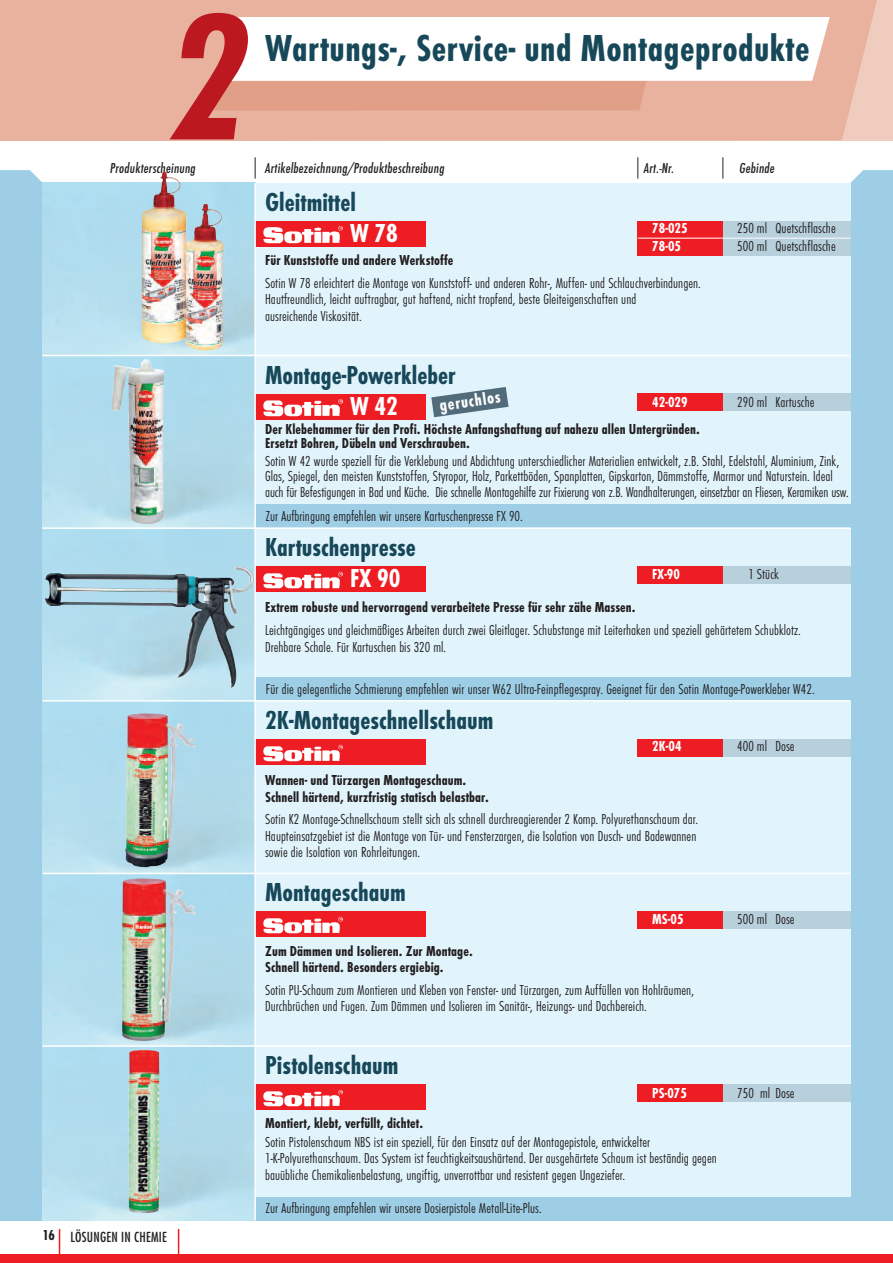
<style>
.page{position:relative;width:893px;height:1263px;background:#fff}
.page>*{position:absolute;margin:0;border:0;box-sizing:border-box;transform-origin:0 0}
.t1{font:italic 700 condensed 186.6px "Futura T";color:#bb191f}
.t2{font:700 condensed 39px "Futura T";letter-spacing:.015em;color:#174859}
.t3{font:700 condensed 27px "Futura T";color:#174859}
.t4{font:700 condensed 27px "Futura T";color:#fff}
.t5{font:700 condensed 18px "Futura T";color:#fff}
.t6{font:300 condensed 15px/16.5px "Futura T";letter-spacing:.005em;color:#231f20}
.t7{font:700 condensed 15px/16.5px "Futura T";letter-spacing:.005em;color:#231f20}
.t8{font:italic 500 condensed 15px "Futura T";letter-spacing:.015em;color:#231f20}
.t9{font:700 condensed 15px/17.2px "Futura T";letter-spacing:.01em;color:#fff}
.t10{font:condensed 13.5px "Futura LT";letter-spacing:.02em;color:#231f20}
.s1{font-family:"Futura T";font-weight:700;font-size:15px}
</style>
<div class="page">
<svg style="left:0;top:170px;width:43px;height:13px"></svg>
<svg style="left:850px;top:170px;width:43px;height:13px"></svg>
<div style="left:0;top:0;width:880px;height:140px;background:#e8b29f"></div>
<div style="left:0;top:183px;width:893px;height:1037px;background:#9dcee6"></div>
<div style="left:255px;top:183px;width:595px;height:1037px;background:#e1f4fc"></div>
<hr style="left:59px;top:1229px;width:1px;height:34px;background:#ee1d23">
<hr style="left:178px;top:1229px;width:1px;height:34px;background:#ee1d23">
<div style="left:0;top:1254px;width:893px;height:9px;background:#ee1d23"></div>
<svg style="left:255px;top:157px;width:1px;height:22px"></svg>
<svg style="left:637px;top:157px;width:1px;height:22px"></svg>
<svg style="left:722px;top:157px;width:1px;height:22px"></svg>
<svg style="left:213px;top:17px;width:617px;height:94px"></svg>
<img style="left:43px;top:529px;width:211px;height:171px">
<svg style="left:43px;top:356px;width:211px;height:171px;fill:#afdbed"></svg>
<img style="left:112px;top:359px;width:52px;height:165px">
<img style="left:45px;top:565px;width:209px;height:123px">
<div style="left:255px;top:394px;width:170px;height:25px;background:#ee1d23"></div>
<img style="left:263px;top:398px;width:79px;height:18px">
<div style="left:638px;top:394px;width:85px;height:17px;background:#ee1d23"></div>
<div style="left:723px;top:394px;width:127px;height:17px;background:#b8cfdc"></div>
<div style="left:255px;top:566px;width:170px;height:26px;background:#ee1d23"></div>
<img style="left:263px;top:571px;width:79px;height:18px">
<div style="left:638px;top:566px;width:85px;height:17px;background:#ee1d23"></div>
<div style="left:723px;top:566px;width:127px;height:17px;background:#b8cfdc"></div>
<div style="left:255px;top:504px;width:599px;height:24px;background:#9dcee6"></div>
<div style="left:255px;top:677px;width:599px;height:24px;background:#9dcee6"></div>
<div style="left:43px;top:701px;width:212px;height:174px;background:linear-gradient(to bottom,#a9daee,#b8ddeb)"></div>
<img style="left:125px;top:713px;width:71px;height:154px">
<div style="left:255px;top:739px;width:170px;height:26px;background:#ee1d23"></div>
<img style="left:263px;top:744px;width:79px;height:17px">
<div style="left:638px;top:739px;width:85px;height:17px;background:#ee1d23"></div>
<div style="left:723px;top:739px;width:127px;height:17px;background:#b8cfdc"></div>
<hr style="left:43px;top:700px;width:807px;height:1px;background:#fff">
<hr style="left:43px;top:527px;width:807px;height:2px;background:#fff">
<img style="left:43px;top:874px;width:211px;height:171px">
<svg style="left:43px;top:1047px;width:211px;height:173px;fill:#afdbed"></svg>
<img style="left:129px;top:1050px;width:30px;height:163px">
<img style="left:122px;top:878px;width:74px;height:163px">
<div style="left:255px;top:912px;width:170px;height:25px;background:#ee1d23"></div>
<div style="left:255px;top:1084px;width:170px;height:26px;background:#ee1d23"></div>
<img style="left:263px;top:916px;width:79px;height:18px">
<div style="left:638px;top:912px;width:85px;height:17px;background:#ee1d23"></div>
<div style="left:723px;top:912px;width:127px;height:17px;background:#b8cfdc"></div>
<img style="left:263px;top:1089px;width:79px;height:18px">
<div style="left:638px;top:1084px;width:85px;height:17px;background:#ee1d23"></div>
<div style="left:723px;top:1084px;width:127px;height:17px;background:#b8cfdc"></div>
<div style="left:255px;top:1197px;width:599px;height:23px;background:#9dcee6"></div>
<hr style="left:43px;top:873px;width:807px;height:1px;background:#fff">
<hr style="left:43px;top:1045px;width:807px;height:2px;background:#fff">
<svg style="left:431px;top:387px;width:78px;height:30px"></svg>
<svg style="left:43px;top:183px;width:211px;height:172px;fill:#b0ddee"></svg>
<div style="left:255px;top:221px;width:170px;height:26px;background:#ee1d23"></div>
<img style="left:263px;top:226px;width:79px;height:17px">
<div style="left:638px;top:221px;width:85px;height:17px;background:#ee1d23"></div>
<div style="left:638px;top:238px;width:85px;height:17px;background:#ee1d23"></div>
<div style="left:723px;top:221px;width:127px;height:17px;background:#b8cfdc"></div>
<div style="left:723px;top:238px;width:127px;height:17px;background:#b8cfdc"></div>
<hr style="left:638px;top:238px;width:212px;height:1px;background:#fff">
<img style="left:142px;top:172px;width:81px;height:178px">
<hr style="left:43px;top:355px;width:807px;height:1px;background:#fff">
<hr style="left:254px;top:183px;width:2px;height:1037px;background:#fff">
<h1 class="t1" style="left:168px;top:-34px;width:81px">2</h1>
<p class="t8" style="left:110px;top:159px;width:87px">Produkterscheinung</p>
<h2 class="t2" style="left:265px;top:25px;width:546px">Wartungs-, Service- und Montageprodukte</h2>
<p class="t8" style="left:265px;top:159px;width:181px">Artikelbezeichnung/Produktbeschreibung</p>
<p class="t8" style="left:644px;top:159px;width:32px">Art.-Nr.</p>
<p class="t8" style="left:739px;top:159px;width:37px">Gebinde</p>
<h3 class="t3" style="left:265px;top:186px;width:92px">Gleitmittel</h3>
<h3 class="t4" style="left:350px;top:217px;width:49px">W 78</h3>
<p class="t7" style="left:265px;top:252px;width:190px">Für Kunststoffe und andere Werkstoffe</p>
<p class="t6" style="left:265px;top:274px;width:437px">Sotin W 78 erleichtert die Montage von Kunststoff- und anderen Rohr-, Muffen- und Schlauchverbindungen.<br>Hautfreundlich, leicht auftragbar, gut haftend, nicht tropfend, beste Gleiteigenschaften und<br>ausreichende Viskosität.</p>
<p class="t9" style="left:652px;top:220px;width:37px">78-025<br>78-05</p>
<p class="t6" style="left:737px;top:220px;width:100px;line-height:17.2px">250 ml Quetschflasche<br>500 ml Quetschflasche</p>
<p class="t10" style="left:43px;top:1230px;width:126px"><span class="s1">16</span> LÖSUNGEN IN CHEMIE</p>
<h3 class="t3" style="left:265px;top:358px;width:192px">Montage-Powerkleber</h3>
<h3 class="t4" style="left:350px;top:390px;width:49px">W 42</h3>
<p class="t7" style="left:265px;top:422px;width:436px;line-height:13.8px">Der Klebehammer für den Profi. Höchste Anfangshaftung auf nahezu allen Untergründen.<br>Ersetzt Bohren, Dübeln und Verschrauben.</p>
<p class="t6" style="left:265px;top:453px;width:585px;line-height:15.6px">Sotin W 42 wurde speziell für die Verklebung und Abdichtung unterschiedlicher Materialien entwickelt, z.B. Stahl, Edelstahl, Aluminium, Zink,<br>Glas, Spiegel, den meisten Kunststoffen, Styropor, Holz, Parkettböden, Spanplatten, Gipskarton, Dämmstoffe, Marmor und Naturstein. Ideal auch für Befestigungen in Bad und Küche. Die schnelle Montagehilfe zur Fixierung von z.B. Wandhalterungen, einsetzbar an Fliesen, Keramiken usw.</p>
<p class="t5" style="left:438px;top:394px;width:63px;rotate:-8deg">geruchlos</p>
<p class="t9" style="left:652px;top:393px;width:37px">42-029</p>
<p class="t6" style="left:737px;top:393px;width:79px">290 ml Kartusche</p>
<p class="t6" style="left:266px;top:507px;width:258px">Zur Aufbringung empfehlen wir unsere Kartuschenpresse FX 90.</p>
<h3 class="t3" style="left:265px;top:531px;width:152px">Kartuschenpresse</h3>
<h3 class="t4" style="left:350px;top:562px;width:52px">FX 90</h3>
<p class="t7" style="left:265px;top:599px;width:372px">Extrem robuste und hervorragend verarbeitete Presse für sehr zähe Massen.</p>
<p class="t6" style="left:265px;top:622px;width:537px">Leichtgängiges und gleichmäßiges Arbeiten durch zwei Gleitlager. Schubstange mit Leiterhaken und speziell gehärtetem Schubklotz.<br>Drehbare Schale. Für Kartuschen bis 320 ml.</p>
<p class="t9" style="left:652px;top:565px;width:30px">FX-90</p>
<p class="t6" style="left:748px;top:566px;width:32px">1 Stück</p>
<p class="t6" style="left:266px;top:680px;width:550px">Für die gelegentliche Schmierung empfehlen wir unser W62 Ultra-Feinpflegespray. Geeignet für den Sotin Montage-Powerkleber W42.</p>
<h3 class="t3" style="left:265px;top:704px;width:230px">2K-Montageschnellschaum</h3>
<p class="t7" style="left:265px;top:772px;width:225px">Wannen- und Türzargen Montageschaum.<br>Schnell härtend, kurzfristig statisch belastbar.</p>
<p class="t6" style="left:265px;top:811px;width:435px">Sotin K2 Montage-Schnellschaum stellt sich als schnell durchreagierender 2 Komp. Polyurethanschaum dar.<br>Haupteinsatzgebiet ist die Montage von Tür- und Fensterzargen, die Isolation von Dusch- und Badewannen sowie die Isolation von Rohrleitungen.</p>
<p class="t9" style="left:652px;top:738px;width:31px">2K-04</p>
<p class="t6" style="left:737px;top:738px;width:59px">400 ml Dose</p>
<h3 class="t3" style="left:265px;top:876px;width:142px">Montageschaum</h3>
<p class="t7" style="left:265px;top:942px;width:209px">Zum Dämmen und Isolieren. Zur Montage.<br>Schnell härtend. Besonders ergiebig.</p>
<p class="t6" style="left:265px;top:981px;width:430px">Sotin PU-Schaum zum Montieren und Kleben von Fenster- und Türzargen, zum Auffüllen von Hohlräumen,<br>Durchbrüchen und Fugen. Zum Dämmen und Isolieren im Sanitär-, Heizungs- und Dachbereich.</p>
<p class="t9" style="left:652px;top:910px;width:33px">MS-05</p>
<p class="t6" style="left:737px;top:911px;width:59px">500 ml Dose</p>
<h3 class="t3" style="left:265px;top:1049px;width:135px">Pistolenschaum</h3>
<p class="t9" style="left:652px;top:1084px;width:36px">PS-075</p>
<p class="t6" style="left:737px;top:1084px;width:59px">750 ml Dose</p>
<p class="t7" style="left:265px;top:1115px;width:160px">Montiert, klebt, verfüllt, dichtet.</p>
<p class="t6" style="left:265px;top:1133px;width:453px">Sotin Pistolenschaum NBS ist ein speziell, für den Einsatz auf der Montagepistole, entwickelter<br>1-K-Polyurethanschaum. Das System ist feuchtigkeitsaushärtend. Der ausgehärtete Schaum ist beständig gegen bauübliche Chemikalienbelastung, ungiftig, unverrottbar und resistent gegen Ungeziefer.</p>
<p class="t6" style="left:266px;top:1199px;width:277px">Zur Aufbringung empfehlen wir unsere Dosierpistole Metall-Lite-Plus.</p>
</div>
